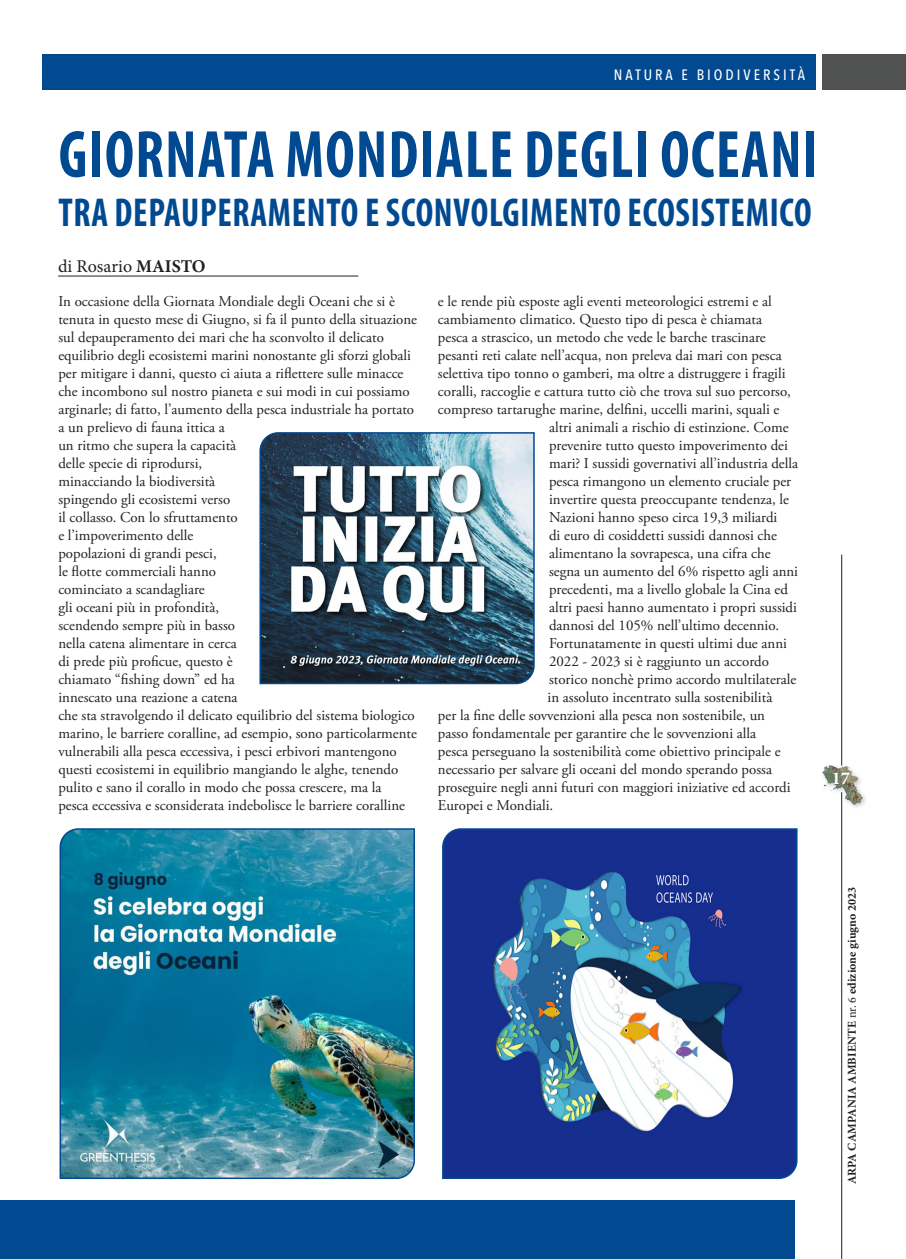
<style>
.page{position:relative;width:906px;height:1259px;background:#fff}
.page>*{position:absolute;margin:0;border:0;box-sizing:border-box;transform-origin:0 0}
.Heading{font:700 condensed 67.5px "Myriad Pro";letter-spacing:.02em;color:#014990;scale:.9 1}
.Heading-2{font:700 condensed 40.5px "Myriad Pro";letter-spacing:.02em;color:#014990;scale:.9 1}
.t1{font:18px "Minion Pro";color:#231f20}
.t2{font:700 18px "Minion Pro";color:#fff}
.t3{font:15px/18px "Adobe Garamond Pro";color:#231f20}
.Header_Master_page{font:500 15px "Avenir Next Condensed";letter-spacing:.2em;color:#fff}
.t4{font:700 12px "Minion Pro";letter-spacing:.005em;color:#231f20}
.s1{font-weight:700}
.s2{font-weight:400}
</style>
<div class="page">
<div style="left:0;top:1200px;width:794px;height:59px;background:#014990"></div>
<div style="left:43px;top:54px;width:772px;height:36px;background:#014990"></div>
<div style="left:822px;top:54px;width:84px;height:36px;background:#505252"></div>
<hr style="left:841px;top:792px;width:1px;height:467px;background:#231f20">
<div style="left:820px;top:763px;width:48px;height:48px;background:#231f20;opacity:.27"></div>
<img style="left:820px;top:763px;width:48px;height:43px">
<hr style="left:841px;top:554px;width:1px;height:211px;background:#231f20">
<img style="left:59px;top:828px;width:356px;height:351px">
<svg style="left:442px;top:828px;width:356px;height:351px;background:#3c5a9e"></svg>
<img style="left:259px;top:432px;width:276px;height:253px">
<hr style="left:58px;top:276px;width:300px;height:1px;background:#231f20">
<p class="Header_Master_page" style="left:614px;top:65px;width:193px">NATURA E BIODIVERSITÀ</p>
<p class="Heading" style="left:59px;top:112px;width:845px">GIORNATA MONDIALE DEGLI OCEANI</p>
<p class="Heading-2" style="left:58px;top:187px;width:838px">TRA DEPAUPERAMENTO E SCONVOLGIMENTO ECOSISTEMICO</p>
<p class="t1" style="left:58px;top:254px;width:149px">di Rosario <span class="s1">MAISTO</span></p>
<p class="t3" style="left:58px;top:293px;width:360px">In occasione della Giornata Mondiale degli Oceani che si è tenuta in questo mese di Giugno, si fa il punto della situazione sul depauperamento dei mari che ha sconvolto il delicato equilibrio degli ecosistemi marini nonostante gli sforzi globali per mitigare i danni, questo ci aiuta a riflettere sulle minacce che incombono sul nostro pianeta e sui modi in cui possiamo arginarle; di fatto, l’aumento della pesca industriale ha portato a un prelievo di fauna ittica a<br>un ritmo che supera la capacità<br>delle specie di riprodursi,<br>minacciando la biodiversità<br>spingendo gli ecosistemi verso<br>il collasso. Con lo sfruttamento<br>e l’impoverimento delle<br>popolazioni di grandi pesci,<br>le flotte commerciali hanno<br>cominciato a scandagliare<br>gli oceani più in profondità,<br>scendendo sempre più in basso<br>nella catena alimentare in cerca<br>di prede più proficue, questo è<br>chiamato “fishing down” ed ha<br>innescato una reazione a catena<br>che sta stravolgendo il delicato equilibrio del sistema biologico marino, le barriere coralline, ad esempio, sono particolarmente vulnerabili alla pesca eccessiva, i pesci erbivori mantengono questi ecosistemi in equilibrio mangiando le alghe, tenendo pulito e sano il corallo in modo che possa crescere, ma la<br>pesca eccessiva e sconsiderata indebolisce le barriere coralline</p>
<p class="t3" style="left:438px;top:293px;width:335px">e le rende più esposte agli eventi meteorologici estremi e al</p>
<p class="t3" style="left:438px;top:311px;width:326px">cambiamento climatico. Questo tipo di pesca è chiamata</p>
<p class="t3" style="left:438px;top:329px;width:329px">pesca a strascico, un metodo che vede le barche trascinare</p>
<p class="t3" style="left:438px;top:347px;width:345px">pesanti reti calate nell’acqua, non preleva dai mari con pesca</p>
<p class="t3" style="left:438px;top:365px;width:349px">selettiva tipo tonno o gamberi, ma oltre a distruggere i fragili</p>
<p class="t3" style="left:438px;top:383px;width:354px">coralli, raccoglie e cattura tutto ciò che trova sul suo percorso,</p>
<p class="t3" style="left:438px;top:401px;width:343px">compreso tartarughe marine, delfini, uccelli marini, squali e</p>
<p class="t3" style="left:549px;top:419px;width:241px">altri animali a rischio di estinzione. Come</p>
<p class="t3" style="left:549px;top:437px;width:240px">prevenire tutto questo impoverimento dei</p>
<p class="t3" style="left:549px;top:455px;width:251px">mari? I sussidi governativi all’industria della</p>
<p class="t3" style="left:549px;top:473px;width:243px">pesca rimangono un elemento cruciale per</p>
<p class="t3" style="left:549px;top:491px;width:241px">invertire questa preoccupante tendenza, le</p>
<p class="t3" style="left:549px;top:509px;width:230px">Nazioni hanno speso circa 19,3 miliardi</p>
<p class="t3" style="left:549px;top:527px;width:229px">di euro di cosiddetti sussidi dannosi che</p>
<p class="t3" style="left:549px;top:545px;width:223px">alimentano la sovrapesca, una cifra che</p>
<p class="t3" style="left:549px;top:563px;width:250px">segna un aumento del 6% rispetto agli anni</p>
<p class="t3" style="left:549px;top:581px;width:240px">precedenti, ma a livello globale la Cina ed</p>
<p class="t3" style="left:549px;top:599px;width:249px">altri paesi hanno aumentato i propri sussidi</p>
<p class="t3" style="left:549px;top:617px;width:231px">dannosi del 105% nell’ultimo decennio.</p>
<p class="t3" style="left:549px;top:635px;width:239px">Fortunatamente in questi ultimi due anni</p>
<p class="t3" style="left:549px;top:653px;width:221px">2022 - 2023 si è raggiunto un accordo</p>
<p class="t3" style="left:549px;top:671px;width:249px">storico nonchè primo accordo multilaterale</p>
<p class="t3" style="left:547px;top:689px;width:226px">in assoluto incentrato sulla sostenibilità</p>
<p class="t3" style="left:438px;top:707px;width:328px">per la fine delle sovvenzioni alla pesca non sostenibile, un</p>
<p class="t3" style="left:438px;top:725px;width:320px">passo fondamentale per garantire che le sovvenzioni alla</p>
<p class="t3" style="left:438px;top:743px;width:344px">pesca perseguano la sostenibilità come obiettivo principale e</p>
<p class="t3" style="left:438px;top:761px;width:335px">necessario per salvare gli oceani del mondo sperando possa</p>
<p class="t3" style="left:438px;top:779px;width:354px">proseguire negli anni futuri con maggiori iniziative ed accordi</p>
<p class="t3" style="left:438px;top:797px;width:117px">Europei e Mondiali.</p>
<p class="t2" style="left:831px;top:765px;width:19px">17</p>
<p class="t4" style="left:843px;top:1184px;width:299px;rotate:-90deg">ARPA CAMPANIA AMBIENTE <span class="s2">nr. 6</span> edizione giugno 2023</p>
</div>
